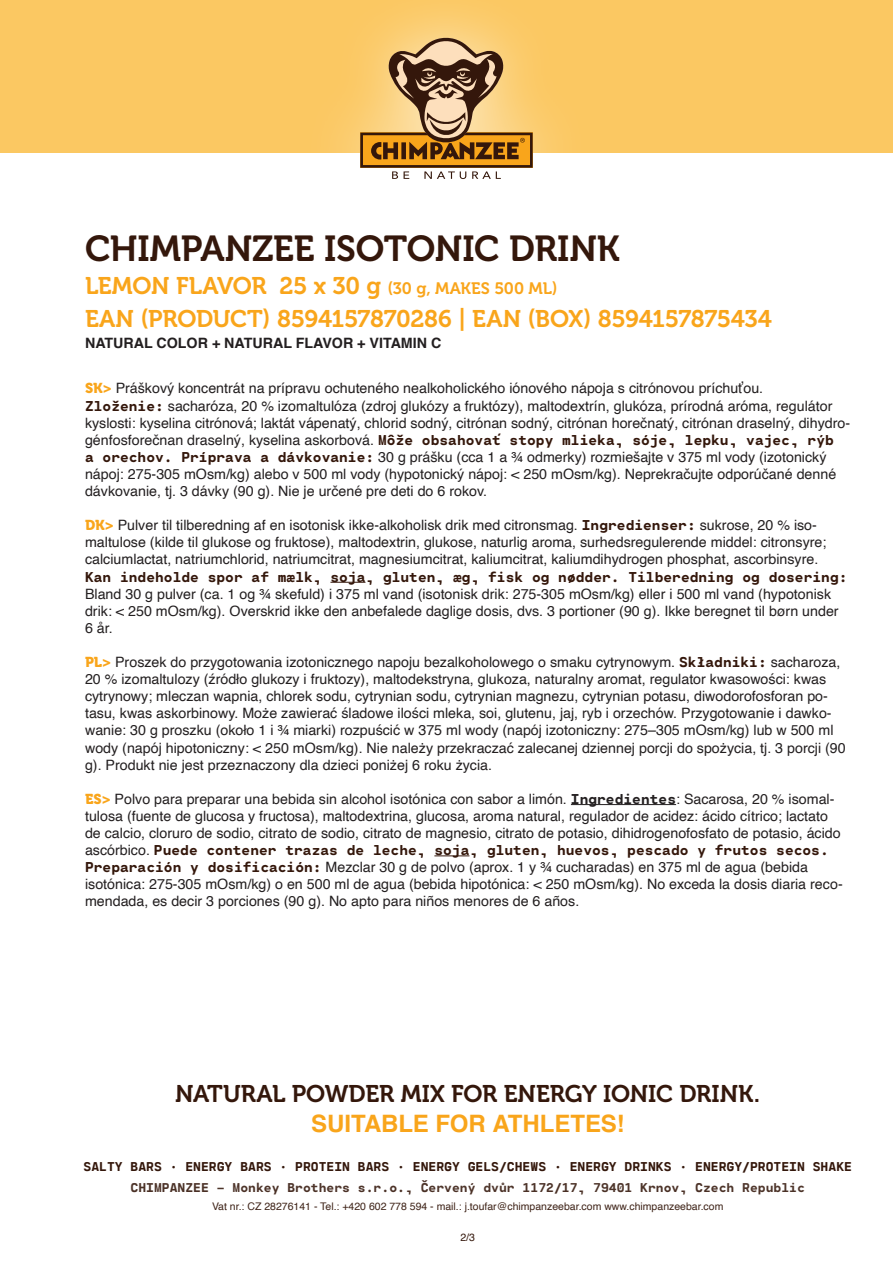
<style>
.page{position:relative;width:893px;height:1263px;background:#fff}
.page>*{position:absolute;margin:0;border:0;box-sizing:border-box;transform-origin:0 0}
.t1{font:36px "Museo 700";letter-spacing:-.01em;color:#34170b}
.t2{font:24px "Museo 700";letter-spacing:-.015em;color:#f9a51b}
.t3{font:24px "Museo 700";letter-spacing:-.005em;color:#34170b}
.t4{font:700 24px "Helvetica";letter-spacing:-.005em;color:#f9a51b}
.Copy{font:14.25px/17.1px "Helvetica";color:#231f20}
.Copy-2{font:700 14.25px "Helvetica";color:#231f20}
.t5{font:800 12.75px "Cartograph Mono CF";color:#34170b}
.t6{font:10.5px "Helvetica";color:#34170b}
.s1{font-size:16.5px}
.s2{font-family:"Museo 900";color:#f9a51b}
.s3{font-family:"Cartograph Mono CF";font-weight:800;color:#34170b}
.s4{font-family:"Cartograph Mono CF";font-weight:800}
</style>
<div class="page">
<div style="left:0;top:0;width:893px;height:153px;background:#fbc862"></div>
<div style="left:302px;top:0;width:289px;height:234px;background:#fff;opacity:.6"></div>
<svg style="left:360px;top:37px;width:173px;height:142px"></svg>
<hr style="left:330px;top:582px;width:35px;height:1px;background:#34170b">
<hr style="left:571px;top:804px;width:105px;height:1px;background:#231f20">
<hr style="left:434px;top:856px;width:35px;height:1px;background:#34170b">
<h1 class="t1" style="left:85px;top:228px;width:536px">CHIMPANZEE ISOTONIC DRINK</h1>
<h2 class="t2" style="left:85px;top:272px;width:474px">LEMON FLAVOR 25 x 30 g <span class="s1">(30 g, MAKES 500 ML)</span></h2>
<h2 class="t2" style="left:85px;top:305px;width:688px">EAN (PRODUCT) 8594157870286 | EAN (BOX) 8594157875434</h2>
<p class="Copy-2" style="left:85px;top:332px;width:358px">NATURAL COLOR + NATURAL FLAVOR + VITAMIN C</p>
<p class="Copy" style="left:85px;top:380px;width:767px"><span class="s2">SK&gt;</span> Práškový koncentrát na prípravu ochuteného nealkoholického iónového nápoja s citrónovou príchuťou.<br><span class="s3">Zloženie:</span> sacharóza, 20 % izomaltulóza (zdroj glukózy a fruktózy), maltodextrín, glukóza, prírodná aróma, regulátor kyslosti: kyselina citrónová; laktát vápenatý, chlorid sodný, citrónan sodný, citrónan horečnatý, citrónan draselný, dihydro&shy;génfosforečnan draselný, kyselina askorbová. <span class="s3">Môže obsahovať stopy mlieka, sóje, lepku, vajec, rýb<br>a orechov. Príprava a dávkovanie:</span> 30 g prášku (cca 1 a ¾ odmerky) rozmiešajte v 375 ml vody (izotonický nápoj: 275-305 mOsm/kg) alebo v 500 ml vody (hypotonický nápoj: &lt; 250 mOsm/kg). Neprekračujte odporúčané denné dávkovanie, tj. 3 dávky (90 g). Nie je určené pre deti do 6 rokov.</p>
<p class="Copy" style="left:85px;top:517px;width:764px"><span class="s2">DK&gt;</span> Pulver til tilberedning af en isotonisk ikke-alkoholisk drik med citronsmag. <span class="s3">Ingredienser:</span> sukrose, 20 % iso&shy;maltulose (kilde til glukose og fruktose), maltodextrin, glukose, naturlig aroma, surhedsregulerende middel: citronsyre; calciumlactat, natriumchlorid, natriumcitrat, magnesiumcitrat, kaliumcitrat, kaliumdihydrogen phosphat, ascorbinsyre.<br><span class="s3">Kan indeholde spor af mælk, soja, gluten, æg, fisk og nødder. Tilberedning og dosering:<br></span>Bland 30 g pulver (ca. 1 og ¾ skefuld) i 375 ml vand (isotonisk drik: 275-305 mOsm/kg) eller i 500 ml vand (hypotonisk drik: &lt; 250 mOsm/kg). Overskrid ikke den anbefalede daglige dosis, dvs. 3 portioner (90 g). Ikke beregnet til børn under 6 år.</p>
<p class="Copy" style="left:85px;top:654px;width:762px"><span class="s2">PL&gt;</span> Proszek do przygotowania izotonicznego napoju bezalkoholowego o smaku cytrynowym. <span class="s3">Składniki:</span> sacharoza, 20 % izomaltulozy (źródło glukozy i fruktozy), maltodekstryna, glukoza, naturalny aromat, regulator kwasowości: kwas cytrynowy; mleczan wapnia, chlorek sodu, cytrynian sodu, cytrynian magnezu, cytrynian potasu, diwodorofosforan po&shy;tasu, kwas askorbinowy. Może zawierać śladowe ilości mleka, soi, glutenu, jaj, ryb i orzechów. Przygotowanie i dawko&shy;wanie: 30 g proszku (około 1 i ¾ miarki) rozpuścić w 375 ml wody (napój izotoniczny: 275–305 mOsm/kg) lub w 500 ml wody (napój hipotoniczny: &lt; 250 mOsm/kg). Nie należy przekraczać zalecanej dziennej porcji do spożycia, tj. 3 porcji (90 g). Produkt nie jest przeznaczony dla dzieci poniżej 6 roku życia.</p>
<p class="Copy" style="left:85px;top:791px;width:759px"><span class="s2">ES&gt;</span> Polvo para preparar una bebida sin alcohol isotónica con sabor a limón. <span class="s4">Ingredientes</span>: Sacarosa, 20 % isomal&shy;tulosa (fuente de glucosa y fructosa), maltodextrina, glucosa, aroma natural, regulador de acidez: ácido cítrico; lactato de calcio, cloruro de sodio, citrato de sodio, citrato de magnesio, citrato de potasio, dihidrogenofosfato de potasio, ácido ascórbico. <span class="s3">Puede contener trazas de leche, soja, gluten, huevos, pescado y frutos secos.<br>Preparación y dosificación:</span> Mezclar 30 g de polvo (aprox. 1 y ¾ cucharadas) en 375 ml de agua (bebida isotónica: 275-305 mOsm/kg) o en 500 ml de agua (bebida hipotónica: &lt; 250 mOsm/kg). No exceda la dosis diaria reco&shy;mendada, es decir 3 porciones (90 g). No apto para niños menores de 6 años.</p>
<h1 class="t3" style="left:175px;top:1081px;width:587px">NATURAL POWDER MIX FOR ENERGY IONIC DRINK.</h1>
<h3 class="t4" style="left:311px;top:1104px;width:315px">SUITABLE FOR ATHLETES!</h3>
<p class="t5" style="left:84px;top:1159px;width:770px">SALTY BARS · ENERGY BARS · PROTEIN BARS · ENERGY GELS/CHEWS · ENERGY DRINKS · ENERGY/PROTEIN SHAKE</p>
<p class="t5" style="left:131px;top:1180px;width:676px">CHIMPANZEE - Monkey Brothers s.r.o., Červený dvůr 1172/17, 79401 Krnov, Czech Republic</p>
<p class="t6" style="left:212px;top:1198px;width:513px">Vat nr.: CZ 28276141 - Tel.: +420 602 778 594 - mail.: j.toufar@chimpanzeebar.com www.chimpanzeebar.com</p>
<p class="t6" style="left:460px;top:1229px;width:16px">2/3</p>
</div>
